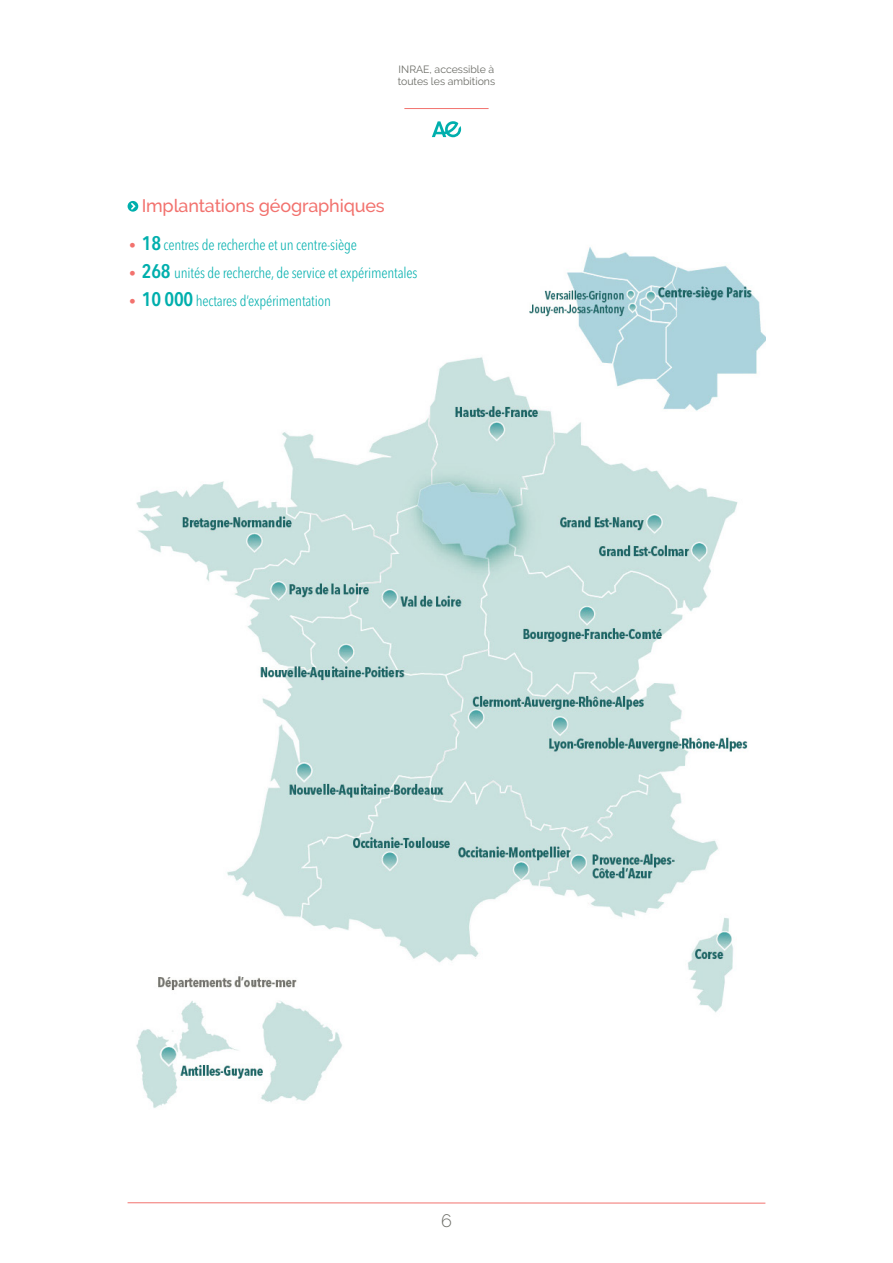
<style>
.page{position:relative;width:893px;height:1263px;background:#fff}
.page>*{position:absolute;margin:0;border:0;box-sizing:border-box;transform-origin:0 0}
.t1{font:500 18px "Raleway";letter-spacing:-.01em;color:#f2726e}
.t2{font:300 18px "Raleway";color:#6c6d67}
.t3{font:300 condensed 15px "Avenir Next LT Pro";letter-spacing:-.01em;color:#00afad}
.t4{font:10.5px/12.6px "Raleway";color:#6c6d67}
.s1{font-size:13.5px;color:#f2726e}
.s2{font-weight:600;font-size:19.5px}
</style>
<div class="page">
<hr style="left:128px;top:1202px;width:637px;height:1px;background:#f2726e">
<svg style="left:432px;top:121px;width:29px;height:16px"></svg>
<hr style="left:404px;top:108px;width:85px;height:1px;background:#f2726e">
<div style="left:128px;top:201px;width:10px;height:11px;background:#00afad;border-radius:50%"></div>
<svg style="left:131px;top:203px;width:5px;height:7px"></svg>
<img style="left:136px;top:247px;width:629px;height:861px">
<div style="left:128px;top:235px;width:293px;height:102px;background:#fff"></div>
<p class="t4" style="left:398px;top:63px;width:99px">INRAE, accessible à toutes les ambitions</p>
<p class="t1" style="left:142px;top:195px;width:244px">Implantations géographiques</p>
<p class="t3" style="left:129px;top:236px;width:229px"><span class="s1">•</span> <span class="s2">18</span> centres de recherche et un centre-siège</p>
<p class="t3" style="left:129px;top:264px;width:290px"><span class="s1">•</span> <span class="s2">268</span> unités de recherche, de service et expérimentales</p>
<p class="t3" style="left:129px;top:292px;width:203px"><span class="s1">•</span> <span class="s2">10 000</span> hectares d’expérimentation</p>
<p class="t2" style="left:441px;top:1210px;width:12px">6</p>
</div>
